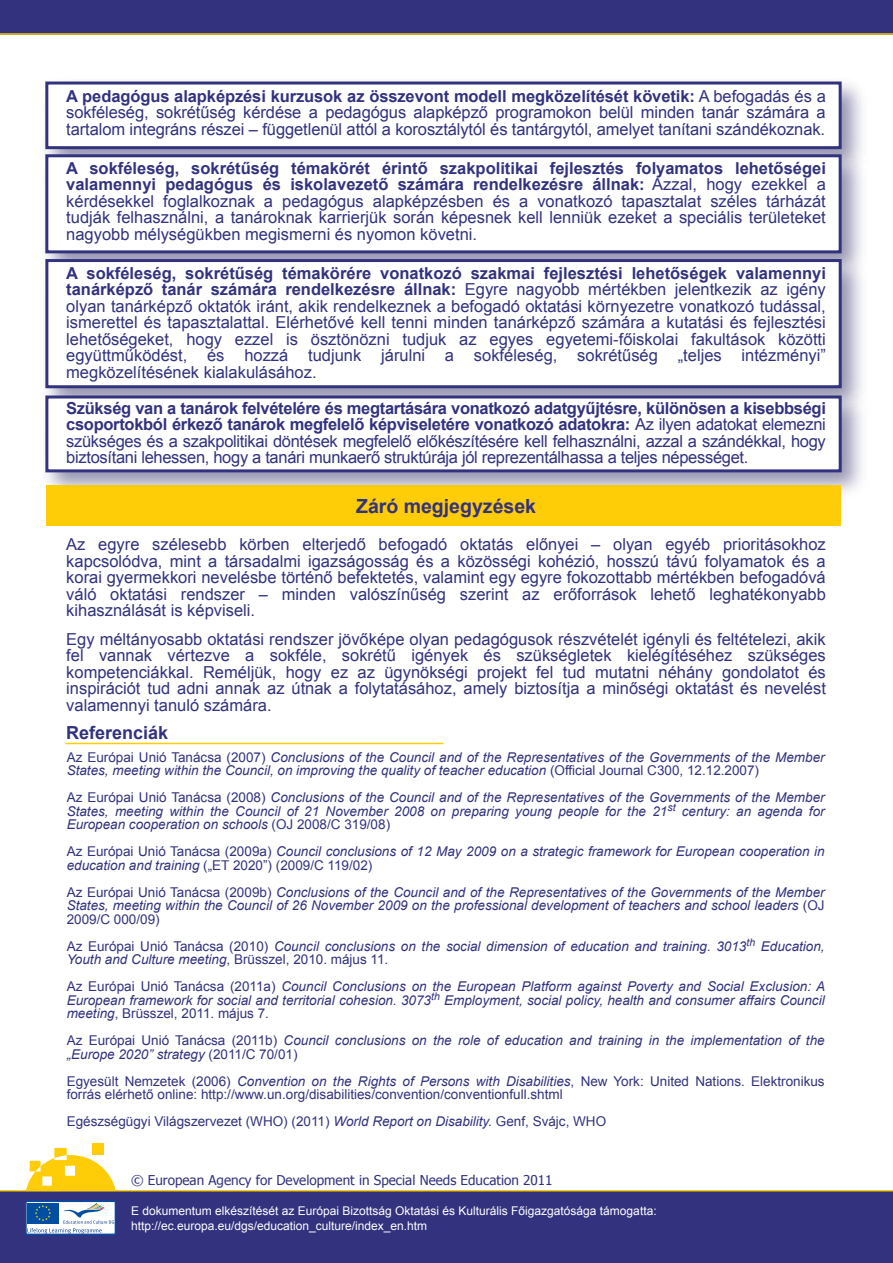
<style>
.page{position:relative;width:893px;height:1263px;background:#fff}
.page>*{position:absolute;margin:0;border:0;box-sizing:border-box;transform-origin:0 0}
.t1{font:700 19.5px "Arial";color:#32327f}
.t2{font:700 18px "Arial";color:#32327f}
.t3{font:16.5px/16.5px "Arial";color:#32327f;text-align:justify}
.t4{font:italic 13.5px/13.5px "Arial";color:#32327f}
.t5{font:13.5px/13.5px "Arial";color:#32327f}
.t6{font:13.5px "Tahoma";color:#32327f}
.t7{font:12px/15px "Arial";color:#fff}
.s1{font-weight:700}
.s2{font-style:normal}
.s3{font-style:italic}
</style>
<div class="page">
<div style="left:0;top:0;width:893px;height:34px;background:#32327f"></div>
<div style="left:0;top:1191px;width:893px;height:72px;background:#32327f"></div>
<div style="left:45px;top:82px;width:797px;height:67px;background:#fff;border:3px solid #32327f"></div>
<img style="left:42px;top:142px;width:824px;height:105px">
<div style="left:45px;top:154px;width:797px;height:99px;background:#fff;border:3px solid #32327f"></div>
<img style="left:45px;top:247px;width:817px;height:137px">
<div style="left:45px;top:259px;width:797px;height:129px;background:#fff;border:3px solid #32327f"></div>
<img style="left:45px;top:384px;width:817px;height:122px">
<div style="left:45px;top:395px;width:797px;height:77px;background:#fff;border:3px solid #32327f"></div>
<div style="left:46px;top:486px;width:794px;height:40px;background:#ffcc08"></div>
<div style="left:92px;top:1143px;width:12px;height:11px;background:#ffcc08"></div>
<svg style="left:26px;top:1148px;width:90px;height:42px"></svg>
<hr style="left:0;top:1190px;width:893px;height:1px;background:#ffcc08">
<hr style="left:0;top:33px;width:893px;height:2px;background:#ffcc08">
<hr style="left:65px;top:743px;width:379px;height:1px;background:#ffcc08">
<svg style="left:28px;top:1203px;width:85px;height:29px;background:#a8c0d9"></svg>
<div style="left:25px;top:1200px;width:91px;height:35px;border:2px solid #034ea2"></div>
<p class="t3" style="left:66px;top:88px;width:761px"><span class="s1">A pedagógus alapképzési kurzusok az összevont modell megközelítését követik:</span> A befogadás és a sokféleség, sokrétűség kérdése a pedagógus alapképző programokon belül minden tanár számára a tartalom integráns részei – függetlenül attól a korosztálytól és tantárgytól, amelyet tanítani szándékoznak.</p>
<p class="t3" style="left:66px;top:160px;width:761px"><span class="s1">A sokféleség, sokrétűség témakörét érintő szakpolitikai fejlesztés folyamatos lehetőségei valamennyi pedagógus és iskolavezető számára rendelkezésre állnak:</span> Azzal, hogy ezekkel a kérdésekkel foglalkoznak a pedagógus alapképzésben és a vonatkozó tapasztalat széles tárházát tudják felhasználni, a tanároknak karrierjük során képesnek kell lenniük ezeket a speciális területeket nagyobb mélységükben megismerni és nyomon követni.</p>
<p class="t3" style="left:66px;top:265px;width:761px"><span class="s1">A sokféleség, sokrétűség témakörére vonatkozó szakmai fejlesztési lehetőségek valamennyi tanárképző tanár számára rendelkezésre állnak:</span> Egyre nagyobb mértékben jelentkezik az igény olyan tanárképző oktatók iránt, akik rendelkeznek a befogadó oktatási környezetre vonatkozó tudással, ismerettel és tapasztalattal. Elérhetővé kell tenni minden tanárképző számára a kutatási és fejlesztési lehetőségeket, hogy ezzel is ösztönözni tudjuk az egyes egyetemi-főiskolai fakultások közötti együttműködést, és hozzá tudjunk járulni a sokféleség, sokrétűség „teljes intézményi” megközelítésének kialakulásához.</p>
<p class="t3" style="left:66px;top:400px;width:761px"><span class="s1">Szükség van a tanárok felvételére és megtartására vonatkozó adatgyűjtésre, különösen a kisebbségi csoportokból érkező tanárok megfelelő képviseletére vonatkozó adatokra:</span> Az ilyen adatokat elemezni szükséges és a szakpolitikai döntések megfelelő előkészítésére kell felhasználni, azzal a szándékkal, hogy biztosítani lehessen, hogy a tanári munkaerő struktúrája jól reprezentálhassa a teljes népességet.</p>
<p class="t1" style="left:356px;top:493px;width:181px">Záró megjegyzések</p>
<p class="t3" style="left:66px;top:536px;width:761px">Az egyre szélesebb körben elterjedő befogadó oktatás előnyei – olyan egyéb prioritásokhoz kapcsolódva, mint a társadalmi igazságosság és a közösségi kohézió, hosszú távú folyamatok és a korai gyermekkori nevelésbe történő befektetés, valamint egy egyre fokozottabb mértékben befogadóvá váló oktatási rendszer – minden valószínűség szerint az erőforrások lehető leghatékonyabb kihasználását is képviseli.</p>
<p class="t3" style="left:66px;top:631px;width:761px">Egy méltányosabb oktatási rendszer jövőképe olyan pedagógusok részvételét igényli és feltételezi, akik fel vannak vértezve a sokféle, sokrétű igények és szükségletek kielégítéséhez szükséges kompetenciákkal. Reméljük, hogy ez az ügynökségi projekt fel tud mutatni néhány gondolatot és inspirációt tud adni annak az útnak a folytatásához, amely biztosítja a minőségi oktatást és nevelést valamennyi tanuló számára.</p>
<p class="t2" style="left:66px;top:721px;width:104px">Referenciák</p>
<p class="t4" style="left:67px;top:750px;width:759px"><span class="s2">Az Európai Unió Tanácsa (2007)</span> Conclusions of the Council and of the Representatives of the Governments of the Member<br>States, meeting within the Council, on improving the quality of teacher education <span class="s2">(Official Journal C300, 12.12.2007)</span></p>
<p class="t4" style="left:67px;top:791px;width:759px;text-align:justify"><span class="s2">Az Európai Unió Tanácsa (2008)</span> Conclusions of the Council and of the Representatives of the Governments of the Member States, meeting within the Council of 21 November 2008 on preparing young people for the 21<sup>st</sup> century: an agenda for European cooperation on schools <span class="s2">(OJ 2008/C 319/08)</span></p>
<p class="t4" style="left:67px;top:845px;width:759px"><span class="s2">Az Európai Unió Tanácsa (2009a)</span> Council conclusions of 12 May 2009 on a strategic framework for European cooperation in education and training <span class="s2">(„ET 2020”) (2009/C 119/02)</span></p>
<p class="t4" style="left:67px;top:885px;width:759px;text-align:justify"><span class="s2">Az Európai Unió Tanácsa (2009b)</span> Conclusions of the Council and of the Representatives of the Governments of the Member States, meeting within the Council of 26 November 2009 on the professional development of teachers and school leaders <span class="s2">(OJ 2009/C 000/09)</span></p>
<p class="t4" style="left:67px;top:939px;width:759px"><span class="s2">Az Európai Unió Tanácsa (2010)</span> Council conclusions on the social dimension of education and training. 3013<sup>th</sup> Education,<br>Youth and Culture meeting<span class="s2">, Brüsszel, 2010. május 11.</span></p>
<p class="t4" style="left:67px;top:980px;width:760px;text-align:justify"><span class="s2">Az Európai Unió Tanácsa (2011a)</span> Council Conclusions on the European Platform against Poverty and Social Exclusion: A European framework for social and territorial cohesion. 3073<sup>th</sup> Employment, social policy, health and consumer affairs Council meeting<span class="s2">, Brüsszel, 2011. május 7.</span></p>
<p class="t4" style="left:67px;top:1034px;width:759px"><span class="s2">Az Európai Unió Tanácsa (2011b)</span> Council conclusions on the role of education and training in the implementation of the „Europe 2020” strategy <span class="s2">(2011/C 70/01)</span></p>
<p class="t5" style="left:67px;top:1074px;width:759px">Egyesült Nemzetek (2006) <span class="s3">Convention on the Rights of Persons with Disabilities</span>, New York: United Nations. Elektronikus forrás elérhető online: http://www.un.org/disabilities/convention/conventionfull.shtml</p>
<p class="t5" style="left:67px;top:1115px;width:541px">Egészségügyi Világszervezet (WHO) (2011) <span class="s3">World Report on Disability.</span> Genf, Svájc, WHO</p>
<p class="t6" style="left:131px;top:1171px;width:423px">© European Agency for Development in Special Needs Education 2011</p>
<p class="t7" style="left:131px;top:1203px;width:527px">E dokumentum elkészítését az Európai Bizottság Oktatási és Kulturális Főigazgatósága támogatta: http://ec.europa.eu/dgs/education_culture/index_en.htm</p>
</div>
